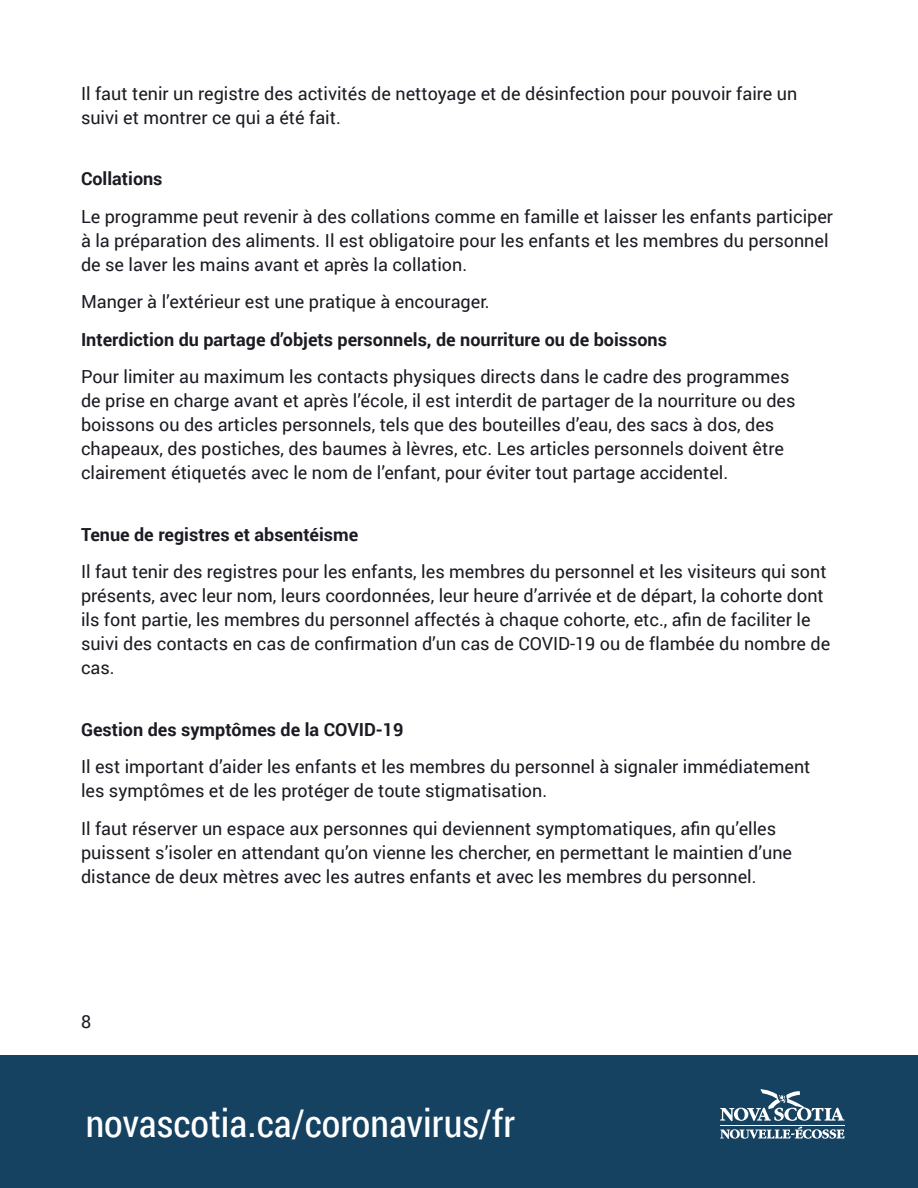
<style>
.page{position:relative;width:918px;height:1188px;background:#fff}
.page>*{position:absolute;margin:0;border:0;box-sizing:border-box;transform-origin:0 0}
.t1{font:38.25px "Roboto Condensed";color:#fff}
.t2{font:18px/24px "Roboto";color:#1c1a22}
.t3{font:700 18px "Roboto";color:#1c1a22}
</style>
<div class="page">
<div style="left:0;top:1055px;width:918px;height:133px;background:#164261"></div>
<hr style="left:720px;top:1125px;width:125px;height:1px;background:#fff">
<svg style="left:720px;top:1089px;width:125px;height:32px"></svg>
<svg style="left:720px;top:1127px;width:125px;height:12px"></svg>
<p class="t2" style="left:81px;top:81px;width:718px">Il faut tenir un registre des activités de nettoyage et de désinfection pour pouvoir faire un suivi et montrer ce qui a été fait.</p>
<p class="t3" style="left:81px;top:166px;width:83px">Collations</p>
<p class="t2" style="left:81px;top:204px;width:754px">Le programme peut revenir à des collations comme en famille et laisser les enfants participer à la préparation des aliments. Il est obligatoire pour les enfants et les membres du personnel de se laver les mains avant et après la collation.</p>
<p class="t2" style="left:81px;top:289px;width:410px">Manger à l’extérieur est une pratique à encourager.</p>
<p class="t3" style="left:81px;top:327px;width:588px">Interdiction du partage d’objets personnels, de nourriture ou de boissons</p>
<p class="t2" style="left:81px;top:364px;width:716px">Pour limiter au maximum les contacts physiques directs dans le cadre des programmes de prise en charge avant et après l’école, il est interdit de partager de la nourriture ou des boissons ou des articles personnels, tels que des bouteilles d’eau, des sacs à dos, des chapeaux, des postiches, des baumes à lèvres, etc. Les articles personnels doivent être clairement étiquetés avec le nom de l’enfant, pour éviter tout partage accidentel.</p>
<p class="t3" style="left:81px;top:522px;width:279px">Tenue de registres et absentéisme</p>
<p class="t2" style="left:81px;top:559px;width:751px">Il faut tenir des registres pour les enfants, les membres du personnel et les visiteurs qui sont présents, avec leur nom, leurs coordonnées, leur heure d’arrivée et de départ, la cohorte dont ils font partie, les membres du personnel affectés à chaque cohorte, etc., afin de faciliter le suivi des contacts en cas de confirmation d’un cas de COVID-19 ou de flambée du nombre de cas.</p>
<p class="t3" style="left:81px;top:717px;width:324px">Gestion des symptômes de la COVID-19</p>
<p class="t2" style="left:81px;top:754px;width:731px">Il est important d’aider les enfants et les membres du personnel à signaler immédiatement les symptômes et de les protéger de toute stigmatisation.</p>
<p class="t2" style="left:81px;top:816px;width:713px">Il faut réserver un espace aux personnes qui deviennent symptomatiques, afin qu’elles puissent s’isoler en attendant qu’on vienne les chercher, en permettant le maintien d’une distance de deux mètres avec les autres enfants et avec les membres du personnel.</p>
<p class="t2" style="left:81px;top:1008px;width:12px">8</p>
<h1 class="t1" style="left:86px;top:1097px;width:431px">novascotia.ca/coronavirus/fr</h1>
</div>
